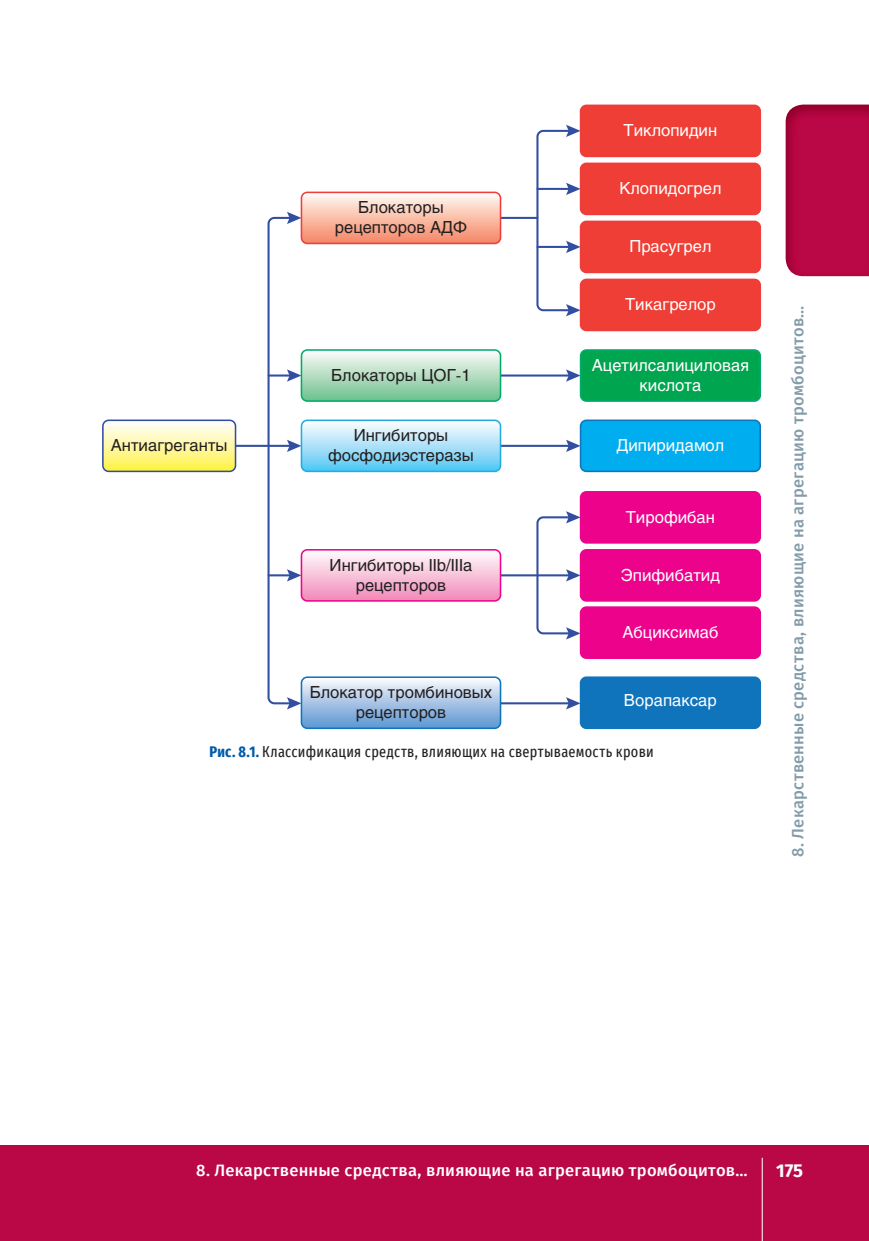
<style>
.page{position:relative;width:869px;height:1241px;background:#fff}
.page>*{position:absolute;margin:0;border:0;box-sizing:border-box;transform-origin:0 0}
.t1{font:700 18.55px "Fira Sans";color:#fff}
.t2{font:16.45px/19.8px "Helios";color:#231f20;text-align:center}
.t3{font:16.45px/19.8px "Helios";color:#fff;text-align:center}
.t4{font:500 16.45px "Fira Sans";letter-spacing:.015em;color:#839ca9}
.t5{font:500 16.45px "Fira Sans";letter-spacing:.015em;color:#fff}
.t6{font:extra-condensed 15.4px "Fira Sans";letter-spacing:.02em;color:#231f20}
.s1{font-weight:700;color:#015aaa}
</style>
<div class="page">
<div style="left:0;top:1145px;width:868px;height:95px;background:#ba0745"></div>
<img style="left:785px;top:104px;width:83px;height:172px">
<hr style="left:761px;top:1157px;width:1px;height:83px;background:#fff">
<hr style="left:235px;top:445px;width:56px;height:2px;background:#324ea1">
<svg style="left:266px;top:212px;width:34px;height:497px"></svg>
<hr style="left:500px;top:702px;width:70px;height:2px;background:#324ea1">
<svg style="left:565px;top:697px;width:14px;height:12px"></svg>
<hr style="left:500px;top:574px;width:70px;height:2px;background:#324ea1">
<svg style="left:535px;top:511px;width:44px;height:128px"></svg>
<hr style="left:500px;top:445px;width:70px;height:2px;background:#324ea1">
<svg style="left:565px;top:439px;width:14px;height:13px"></svg>
<hr style="left:500px;top:374px;width:70px;height:2px;background:#324ea1">
<svg style="left:565px;top:369px;width:14px;height:12px"></svg>
<svg style="left:535px;top:125px;width:44px;height:191px"></svg>
<hr style="left:500px;top:217px;width:37px;height:2px;background:#324ea1">
<div style="left:580px;top:105px;width:179px;height:51px;background:#ee3e35;border-radius:6px"></div>
<div style="left:579px;top:104px;width:181px;height:53px;border:2px solid #ee3d3c;border-radius:6px"></div>
<div style="left:580px;top:163px;width:179px;height:51px;background:#ee3e35;border-radius:6px"></div>
<div style="left:579px;top:162px;width:181px;height:53px;border:2px solid #ee3d3c;border-radius:6px"></div>
<div style="left:580px;top:221px;width:179px;height:51px;background:#ee3e35;border-radius:6px"></div>
<div style="left:579px;top:220px;width:181px;height:53px;border:2px solid #ee3d3c;border-radius:6px"></div>
<div style="left:580px;top:279px;width:179px;height:51px;background:#ee3e35;border-radius:6px"></div>
<div style="left:579px;top:278px;width:181px;height:53px;border:2px solid #ee3d3c;border-radius:6px"></div>
<div style="left:580px;top:350px;width:179px;height:51px;background:#00a54f;border-radius:6px"></div>
<div style="left:579px;top:349px;width:181px;height:53px;border:2px solid #00ab6b;border-radius:6px"></div>
<div style="left:580px;top:420px;width:179px;height:51px;background:#00aeef;border-radius:6px"></div>
<div style="left:579px;top:419px;width:181px;height:53px;border:2px solid #1074bc;border-radius:6px"></div>
<div style="left:580px;top:491px;width:179px;height:52px;background:#ed028c;border-radius:6px"></div>
<div style="left:579px;top:491px;width:181px;height:52px;border:2px solid #ed028c;border-radius:6px"></div>
<div style="left:580px;top:549px;width:179px;height:51px;background:#ed028c;border-radius:6px"></div>
<div style="left:579px;top:549px;width:181px;height:52px;border:2px solid #ed028c;border-radius:6px"></div>
<div style="left:580px;top:607px;width:179px;height:51px;background:#ed028c;border-radius:6px"></div>
<div style="left:579px;top:606px;width:181px;height:53px;border:2px solid #ed028c;border-radius:6px"></div>
<div style="left:580px;top:677px;width:179px;height:51px;background:#1074bc;border-radius:6px"></div>
<div style="left:579px;top:676px;width:181px;height:53px;border:2px solid #1074bc;border-radius:6px"></div>
<div style="left:301px;top:677px;width:199px;height:51px;background:linear-gradient(to bottom,#fcfafd,#5a94d1);border-radius:6px"></div>
<div style="left:300px;top:676px;width:201px;height:53px;border:2px solid #1074bc;border-radius:6px"></div>
<svg style="left:301px;top:549px;width:199px;height:51px;background:#f7c3da"></svg>
<div style="left:300px;top:549px;width:201px;height:52px;border:2px solid #ed028c;border-radius:6px"></div>
<div style="left:301px;top:420px;width:199px;height:51px;background:linear-gradient(to bottom,#fffdfe,#54c7f4);border-radius:6px"></div>
<div style="left:300px;top:419px;width:201px;height:53px;border:2px solid #24aae1;border-radius:6px"></div>
<div style="left:103px;top:420px;width:132px;height:51px;background:linear-gradient(to bottom,#fffeff,#fff246);border-radius:6px"></div>
<div style="left:102px;top:419px;width:134px;height:53px;border:2px solid #324ea1;border-radius:6px"></div>
<div style="left:301px;top:350px;width:199px;height:51px;background:linear-gradient(to bottom,#fefcfb,#6bc08c);border-radius:6px"></div>
<div style="left:300px;top:349px;width:201px;height:53px;border:2px solid #00ab6b;border-radius:6px"></div>
<div style="left:301px;top:192px;width:199px;height:51px;background:linear-gradient(to bottom,#fffcf7,#f58662);border-radius:6px"></div>
<div style="left:300px;top:191px;width:201px;height:53px;border:2px solid #ee3d3c;border-radius:6px"></div>
<p class="t3" style="left:623px;top:122px;width:95px">Тиклопидин</p>
<p class="t2" style="left:111px;top:437px;width:118px">Антиагреганты</p>
<p class="t2" style="left:335px;top:199px;width:133px">Блокаторы рецепторов АДФ</p>
<p class="t2" style="left:331px;top:366px;width:141px">Блокаторы ЦОГ-1</p>
<p class="t2" style="left:328px;top:427px;width:147px">Ингибиторы фосфодиэстеразы</p>
<p class="t2" style="left:329px;top:556px;width:144px">Ингибиторы IIb/IIIa рецепторов</p>
<p class="t2" style="left:309px;top:684px;width:184px">Блокатор тромбиновых рецепторов</p>
<p class="t3" style="left:619px;top:180px;width:103px">Клопидогрел</p>
<p class="t3" style="left:629px;top:238px;width:83px">Прасугрел</p>
<p class="t3" style="left:624px;top:296px;width:92px">Тикагрелор</p>
<p class="t3" style="left:591px;top:357px;width:159px">Ацетилсалициловая кислота</p>
<p class="t3" style="left:616px;top:437px;width:109px">Дипиридамол</p>
<p class="t3" style="left:625px;top:508px;width:91px">Тирофибан</p>
<p class="t3" style="left:620px;top:566px;width:100px">Эпифибатид</p>
<p class="t3" style="left:622px;top:623px;width:97px">Абциксимаб</p>
<p class="t3" style="left:623px;top:692px;width:94px">Ворапаксар</p>
<p class="t6" style="left:209px;top:742px;width:445px"><span class="s1">Рис. 8.1.</span> Классификация средств, влияющих наࢳсвертываемость крови</p>
<p class="t4" style="left:787px;top:856px;width:552px;rotate:-90deg">8. Лекарственные средства, влияющие наࢳагрегацию тромбоцитов…</p>
<p class="t5" style="left:196px;top:1160px;width:552px">8. Лекарственные средства, влияющие наࢳагрегацию тромбоцитов…</p>
<p class="t1" style="left:775px;top:1159px;width:29px">175</p>
</div>
